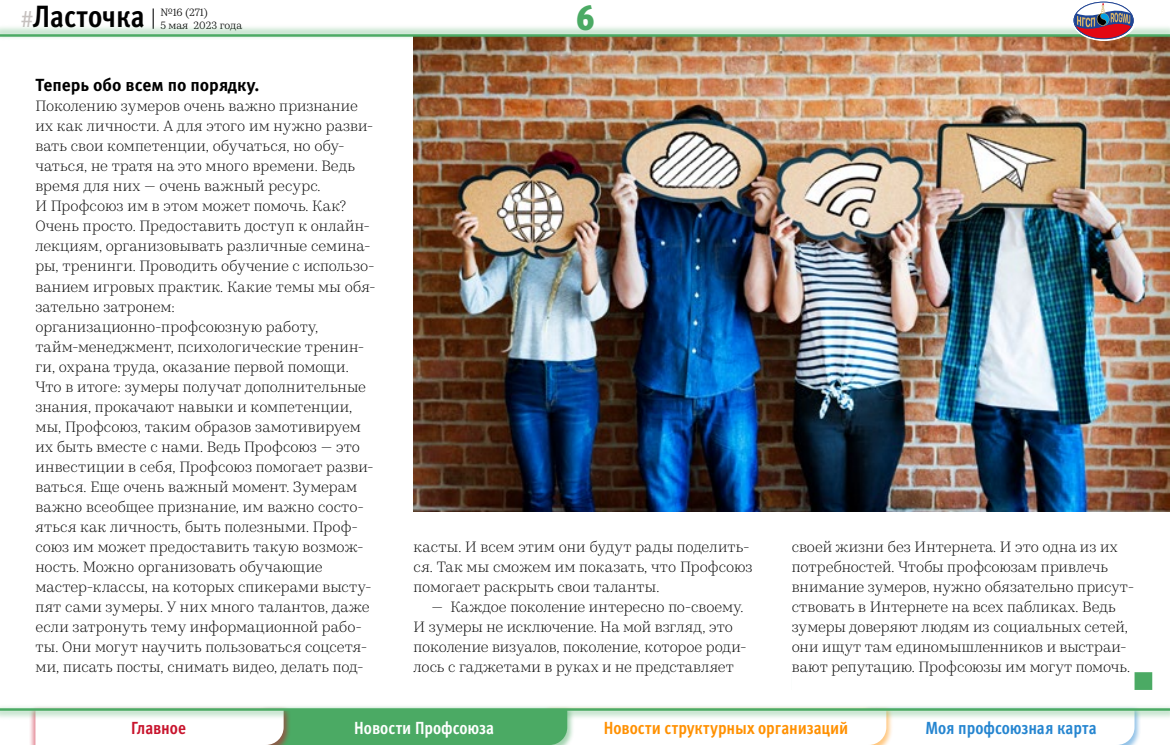
<style>
.page{position:relative;width:1170px;height:745px;background:#fff}
.page>*{position:absolute;margin:0;border:0;box-sizing:border-box;transform-origin:0 0}
.t1{font:900 condensed 36.25px "Meta Pro";color:#4baa64}
.t2{font:700 condensed 30.75px "Meta Pro";color:#000}
.t3{font:700 condensed 17.5px "Meta Pro";color:#ff9000}
.t4{font:700 17.5px "Meta Pro";color:#000}
.t5{font:700 condensed 17.5px "Meta Pro";letter-spacing:-.005em;color:#2585d0}
.t6{font:700 condensed 17.5px "Meta Pro";color:#fff}
.t7{font:700 condensed 17.5px "Meta Pro";letter-spacing:-.005em;color:#c8142d}
.t8{font:300 15px/20px "Kazimir Text";letter-spacing:.005em;color:#000}
.t9{font:10.62px/12.5px "Kazimir Text";color:#000}
.s1{font-weight:400;font-stretch:normal;font-size:22.5px;color:#c6c1bf}
</style>
<div class="page">
<div style="left:791px;top:671px;width:361px;height:18px;background:#4baa64"></div>
<div style="left:791px;top:671px;width:343px;height:19px;background:#fff"></div>
<img style="left:413px;top:41px;width:756px;height:470px">
<svg style="left:153px;top:8px;width:1px;height:17px"></svg>
<div style="left:0;top:25px;width:1169px;height:16px;background:#4baa64;opacity:.3"></div>
<hr style="left:0;top:34px;width:1169px;height:3px;background:#4baa64">
<svg style="left:35px;top:720px;width:1099px;height:24px"></svg>
<div style="left:0;top:704px;width:1169px;height:16px;background:#4baa64;opacity:.3"></div>
<hr style="left:0;top:707px;width:1169px;height:3px;background:#4baa64">
<svg style="left:1072px;top:2px;width:63px;height:38px"></svg>
<div style="left:1072px;top:0;width:63px;height:41px;border:1px solid #fff;border-radius:50%"></div>
<h2 class="t2" style="left:21px;top:-7px;width:125px"><span class="s1">#</span>Ласточка</h2>
<p class="t9" style="left:160px;top:6px;width:83px">№16 (271)<br>5 мая 2023 года</p>
<h1 class="t1" style="left:576px;top:-12px;width:20px">6</h1>
<p class="t4" style="left:35px;top:71px;width:225px">Теперь обо всем по порядку.</p>
<p class="t8" style="left:35px;top:95px;width:342px">Поколению зумеров очень важно признание их как личности. А для этого им нужно разви&shy;вать свои компетенции, обучаться, но обу&shy;чаться, не тратя на это много времени. Ведь время для них — очень важный ресурс.<br>И Профсоюз им в этом может помочь. Как?<br>Очень просто. Предоставить доступ к онлайн-- лекциям, организовывать различные семина&shy;ры, тренинги. Проводить обучение с использо&shy;ванием игровых практик. Какие темы мы обя&shy;зательно затронем: организационно--профсоюзную работу, тайм-менеджмент, психологические тренин&shy;ги, охрана труда, оказание первой помощи.<br>Что в итоге: зумеры получат дополнительные знания, прокачают навыки и компетенции, мы, Профсоюз, таким образов замотивируем их быть вместе с нами. Ведь Профсоюз — это инвестиции в себя, Профсоюз помогает разви&shy;ваться. Еще очень важный момент. Зумерам важно всеобщее признание, им важно состо&shy;яться как личность, быть полезными. Проф&shy;союз им может предоставить такую возмож&shy;ность. Можно организовать обучающие мастер--классы, на которых спикерами высту&shy;пят сами зумеры. У них много талантов, даже если затронуть тему информационной рабо&shy;ты. Они могут научить пользоваться соцсетя&shy;ми, писать посты, снимать видео, делать под-</p>
<p class="t8" style="left:413px;top:535px;width:340px">касты. И всем этим они будут рады поделить&shy;ся. Так мы сможем им показать, что Профсоюз помогает раскрыть свои таланты.</p>
<p class="t8" style="left:413px;top:595px;width:334px;text-indent:18px">— Каждое поколение интересно по-своему.<br>И зумеры не исключение. На мой взгляд, это поколение визуалов, поколение, которое роди&shy;лось с гаджетами в руках и не представляет</p>
<p class="t8" style="left:791px;top:535px;width:344px">своей жизни без Интернета. И это одна из их потребностей. Чтобы профсоюзам привлечь внимание зумеров, нужно обязательно присут&shy;ствовать в Интернете на всех пабликах. Ведь зумеры доверяют людям из социальных сетей, они ищут там единомышленников и выстраи&shy;вают репутацию. Профсоюзы им могут помочь.</p>
<p class="t7" style="left:131px;top:713px;width:56px">Главное</p>
<p class="t6" style="left:354px;top:713px;width:141px">Новости Профсоюза</p>
<p class="t3" style="left:603px;top:713px;width:246px">Новости структурных организаций</p>
<p class="t5" style="left:925px;top:713px;width:173px">Моя профсоюзная карта</p>
</div>
